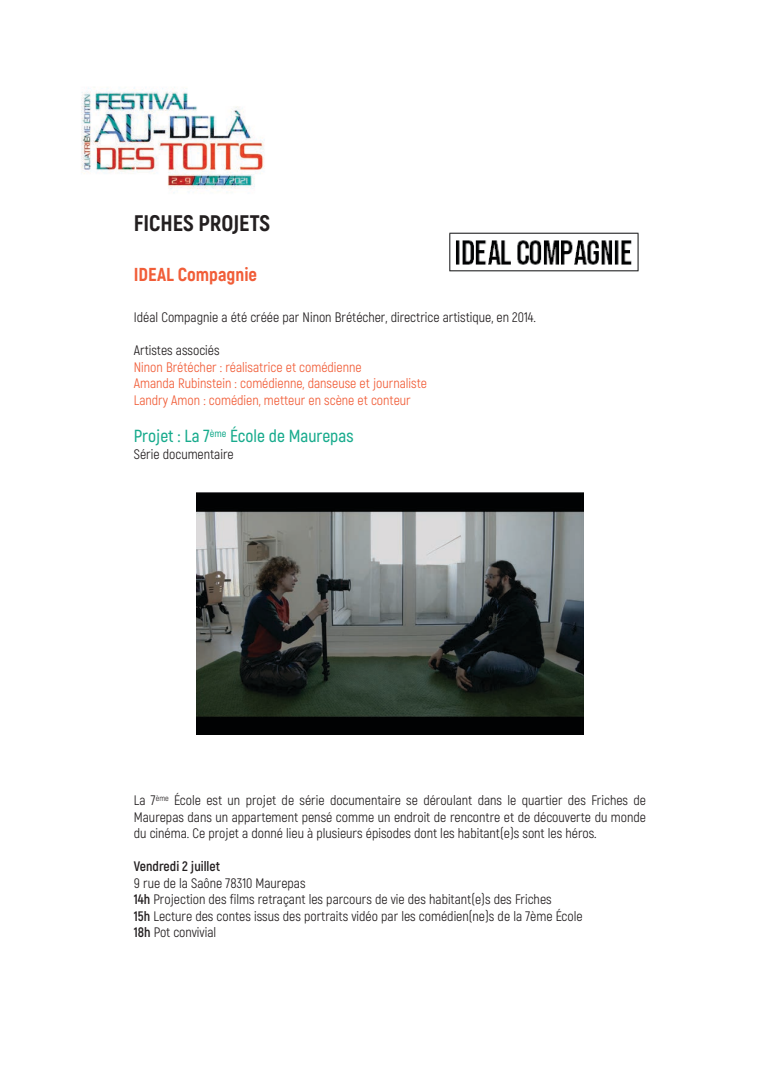
<style>
.page{position:relative;width:780px;height:1088px;background:#fff}
.page>*{position:absolute;margin:0;border:0;box-sizing:border-box;transform-origin:0 0}
.t1{font:800 22.5px "Akrobat";color:#231f20}
.t2{font:800 18.75px "Akrobat";color:#f15d38}
.t3{font:600 17.5px "Akrobat";color:#18ab8d}
.t4{font:13.75px/16.5px "Akrobat";color:#231f20;text-align:justify}
.t5{font:13.75px/16.5px "Akrobat";color:#f15d38}
.t6{font:700 13.75px "Akrobat";color:#231f20}
.s1{font-weight:700}
</style>
<div class="page">
<img style="left:81px;top:87px;width:184px;height:106px">
<img style="left:196px;top:493px;width:387px;height:241px">
<img style="left:449px;top:232px;width:190px;height:40px">
<h1 class="t1" style="left:134px;top:209px;width:138px">FICHES PROJETS</h1>
<h2 class="t2" style="left:134px;top:262px;width:125px">IDEAL Compagnie</h2>
<p class="t4" style="left:134px;top:309px;width:403px">Idéal Compagnie a été créée par Ninon Brétécher, directrice artistique, en 2014.</p>
<p class="t4" style="left:134px;top:342px;width:87px">Artistes associés</p>
<p class="t5" style="left:134px;top:359px;width:295px">Ninon Brétécher : réalisatrice et comédienne<br>Amanda Rubinstein : comédienne, danseuse et journaliste<br>Landry Amon : comédien, metteur en scène et conteur</p>
<p class="t3" style="left:134px;top:426px;width:221px">Projet : La 7<sup>ème</sup> École de Maurepas</p>
<p class="t4" style="left:134px;top:446px;width:101px">Série documentaire</p>
<p class="t4" style="left:134px;top:792px;width:513px">La 7<sup>ème</sup> École est un projet de série documentaire se déroulant dans le quartier des Friches de Maurepas dans un appartement pensé comme un endroit de rencontre et de découverte du monde du cinéma. Ce projet a donné lieu à plusieurs épisodes dont les habitant(e)s sont les héros.</p>
<p class="t6" style="left:134px;top:858px;width:88px">Vendredi 2 juillet</p>
<p class="t4" style="left:134px;top:875px;width:450px;text-align:left">9 rue de la Saône 78310 Maurepas<br><span class="s1">14h</span> Projection des films retraçant les parcours de vie des habitant(e)s des Friches<br><span class="s1">15h</span> Lecture des contes issus des portraits vidéo par les comédien(ne)s de la 7ème École <span class="s1">18h</span> Pot convivial</p>
</div>
